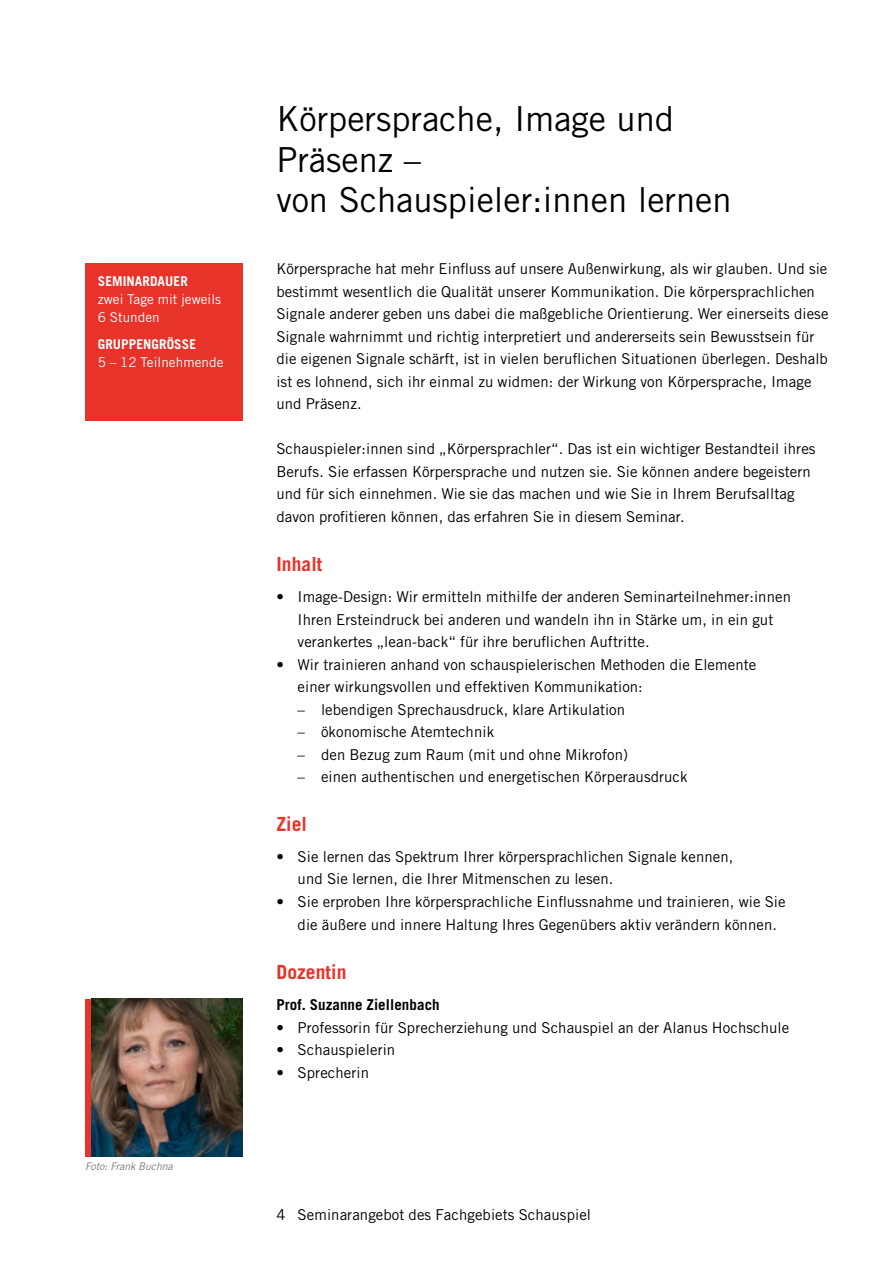
<style>
.page{position:relative;width:893px;height:1263px;background:#fff}
.page>*{position:absolute;margin:0;border:0;box-sizing:border-box;transform-origin:0 0}
.t1{font:34.5px/40.5px "Trade Gothic LT Std";color:#000}
.t2{font:700 19.5px "Trade Gothic LT Std";letter-spacing:.005em;color:#e7332a}
.t3{font:15px/22.5px "Trade Gothic LT Std";letter-spacing:.005em;color:#000}
.t4{font:700 15px "Trade Gothic LT Std";letter-spacing:.005em;color:#000}
.t5{font:13.5px/18px "Trade Gothic LT Std";letter-spacing:.005em;color:#fff}
.t6{font:700 13.5px "Trade Gothic LT Std";letter-spacing:.005em;color:#fff}
.t7{font:italic 10.5px "Trade Gothic LT Std";letter-spacing:-.01em;color:#7c7b7b}
</style>
<div class="page">
<div style="left:85px;top:264px;width:157px;height:157px;background:#e7332a"></div>
<div style="left:85px;top:999px;width:6px;height:157px;background:#e7332a"></div>
<img style="left:91px;top:999px;width:151px;height:157px">
<p class="t6" style="left:98px;top:273px;width:92px">SEMINARDAUER</p>
<p class="t5" style="left:98px;top:290px;width:125px">zwei Tage mit jeweils<br>6 Stunden</p>
<p class="t6" style="left:98px;top:336px;width:100px">GRUPPENGRÖSSE</p>
<p class="t5" style="left:98px;top:353px;width:127px">5 – 12 Teilnehmende</p>
<p class="t7" style="left:85px;top:1160px;width:89px">Foto: Frank Buchna</p>
<h1 class="t1" style="left:276px;top:98px;width:457px">Körpersprache, Image und<br>Präsenz –<br>von Schauspieler:innen lernen</h1>
<p class="t3" style="left:276px;top:257px;width:554px">Körpersprache hat mehr Einfluss auf unsere Außenwirkung, als wir glauben. Und sie bestimmt wesentlich die Qualität unserer Kommunikation. Die körpersprachlichen Signale anderer geben uns dabei die maßgebliche Orientierung. Wer einerseits diese Signale wahrnimmt und richtig interpretiert und andererseits sein Bewusstsein für die eigenen Signale schärft, ist in vielen beruflichen Situationen überlegen. Deshalb ist es lohnend, sich ihr einmal zu widmen: der Wirkung von Körpersprache, Image und Präsenz.</p>
<p class="t3" style="left:276px;top:437px;width:541px">Schauspieler:innen sind „Körpersprachler“. Das ist ein wichtiger Bestandteil ihres Berufs. Sie erfassen Körpersprache und nutzen sie. Sie können andere begeistern und für sich einnehmen. Wie sie das machen und wie Sie in Ihrem Berufsalltag davon profitieren können, das erfahren Sie in diesem Seminar.</p>
<h2 class="t2" style="left:276px;top:552px;width:48px">Inhalt</h2>
<p class="t3" style="left:298px;top:585px;width:495px;text-indent:-21px">• Image-Design: Wir ermitteln mithilfe der anderen Seminarteilnehmer:innen<br>Ihren Ersteindruck bei anderen und wandeln ihn in Stärke um, in ein gut verankertes „lean-back“ für ihre beruflichen Auftritte.</p>
<p class="t3" style="left:298px;top:653px;width:460px;text-indent:-21px">• Wir trainieren anhand von schauspielerischen Methoden die Elemente einer wirkungsvollen und effektiven Kommunikation:</p>
<p class="t3" style="left:298px;top:698px;width:329px">– lebendigen Sprechausdruck, klare Artikulation</p>
<p class="t3" style="left:298px;top:720px;width:198px">– ökonomische Atemtechnik</p>
<p class="t3" style="left:298px;top:743px;width:332px">– den Bezug zum Raum (mit und ohne Mikrofon)</p>
<p class="t3" style="left:298px;top:765px;width:392px">– einen authentischen und energetischen Körperausdruck</p>
<h2 class="t2" style="left:276px;top:812px;width:32px">Ziel</h2>
<p class="t3" style="left:298px;top:845px;width:437px;text-indent:-21px">• Sie lernen das Spektrum Ihrer körpersprachlichen Signale kennen, und Sie lernen, die Ihrer Mitmenschen zu lesen.</p>
<p class="t3" style="left:298px;top:890px;width:489px;text-indent:-21px">• Sie erproben Ihre körpersprachliche Einflussnahme und trainieren, wie Sie die äußere und innere Haltung Ihres Gegenübers aktiv verändern können.</p>
<h2 class="t2" style="left:276px;top:960px;width:72px">Dozentin</h2>
<p class="t4" style="left:276px;top:995px;width:165px">Prof. Suzanne Ziellenbach</p>
<p class="t3" style="left:276px;top:1016px;width:514px">• Professorin für Sprecherziehung und Schauspiel an der Alanus Hochschule</p>
<p class="t3" style="left:276px;top:1038px;width:120px">• Schauspielerin</p>
<p class="t3" style="left:276px;top:1061px;width:94px">• Sprecherin</p>
<p class="t3" style="left:276px;top:1204px;width:316px">4 Seminarangebot des Fachgebiets Schauspiel</p>
</div>
